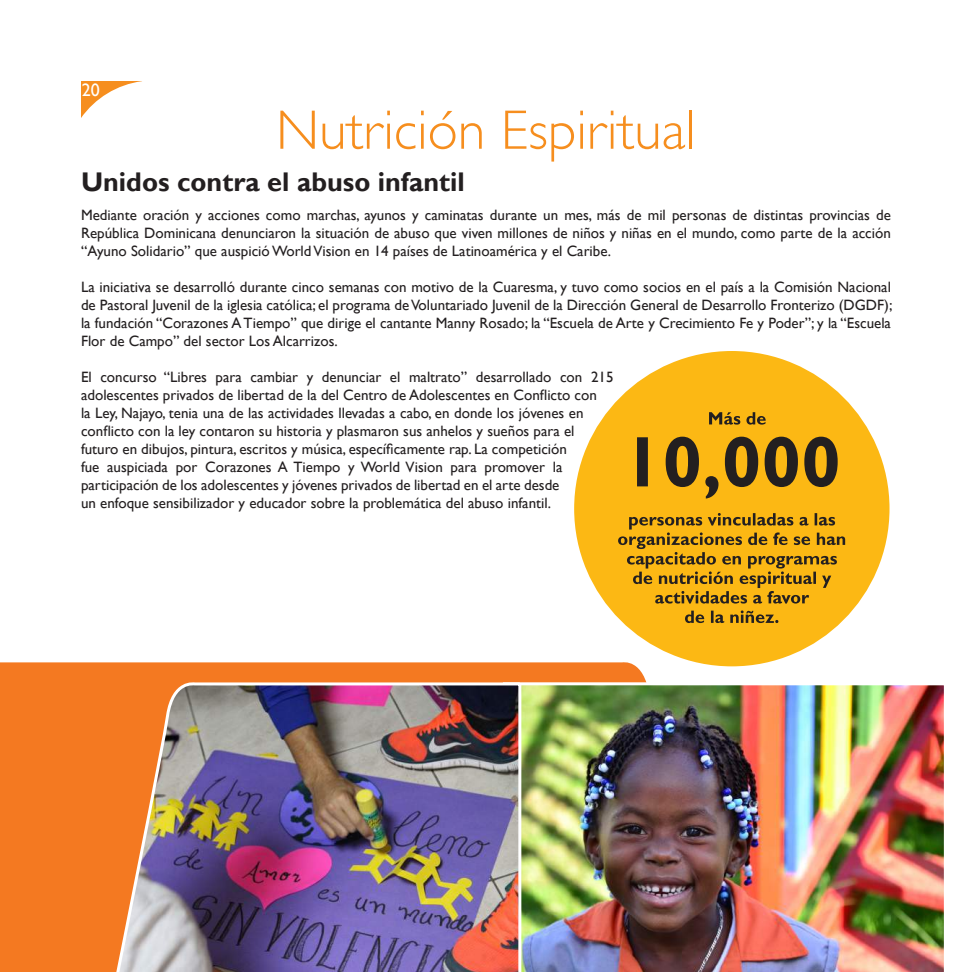
<style>
.page{position:relative;width:972px;height:972px;background:#fff}
.page>*{position:absolute;margin:0;border:0;box-sizing:border-box;transform-origin:0 0}
.t1{font:300 55.8px "Gill Sans Std";color:#f68e1e}
.t2{font:700 27px "Gill Sans";color:#231f20}
.t3{font:18px "Gill Sans";color:#fff}
.t4{font:15px/18px "Gill Sans";color:#231f20;text-align:justify}
</style>
<div class="page">
<svg style="left:81px;top:81px;width:61px;height:37px"></svg>
<svg style="left:0;top:658px;width:699px;height:314px;fill:#f47921"></svg>
<img style="left:523px;top:682px;width:421px;height:290px">
<img style="left:114px;top:680px;width:409px;height:292px">
<div style="left:574px;top:351px;width:316px;height:315px;background:#fcb814;border-radius:50%"></div>
<svg style="left:685px;top:610px;width:93px;height:13px"></svg>
<svg style="left:618px;top:513px;width:227px;height:91px"></svg>
<svg style="left:637px;top:437px;width:201px;height:62px"></svg>
<svg style="left:709px;top:412px;width:57px;height:13px"></svg>
<p class="t3" style="left:82px;top:79px;width:19px">20</p>
<h1 class="t1" style="left:276px;top:99px;width:421px">Nutrición Espiritual</h1>
<h2 class="t2" style="left:81px;top:166px;width:385px">Unidos contra el abuso infantil</h2>
<p class="t4" style="left:81px;top:206px;width:812px">Mediante oración y acciones como marchas, ayunos y caminatas durante un mes, más de mil personas de distintas provincias de República Dominicana denunciaron la situación de abuso que viven millones de niños y niñas en el mundo, como parte de la acción “Ayuno Solidario” que auspició World Vision en 14 países de Latinoamérica y el Caribe.</p>
<p class="t4" style="left:81px;top:278px;width:813px">La iniciativa se desarrolló durante cinco semanas con motivo de la Cuaresma, y tuvo como socios en el país a la Comisión Nacional de Pastoral Juvenil de la iglesia católica; el programa de Voluntariado Juvenil de la Dirección General de Desarrollo Fronterizo (DGDF); la fundación “Corazones A Tiempo” que dirige el cantante Manny Rosado; la “Escuela de Arte y Crecimiento Fe y Poder”; y la “Escuela Flor de Campo” del sector Los Alcarrizos.</p>
<p class="t4" style="left:81px;top:368px;width:534px;text-align:left">El concurso “Libres para cambiar y denunciar el maltrato” desarrollado con 215 adolescentes privados de libertad de la del Centro de Adolescentes en Conflicto con<br>la Ley, Najayo, tenia una de las actividades llevadas a cabo, en donde los jóvenes en conflicto con la ley contaron su historia y plasmaron sus anhelos y sueños para el futuro en dibujos, pintura, escritos y música, específicamente rap. La competición<br>fue auspiciada por Corazones A Tiempo y World Vision para promover la participación de los adolescentes y jóvenes privados de libertad en el arte desde<br>un enfoque sensibilizador y educador sobre la problemática del abuso infantil.</p>
</div>
